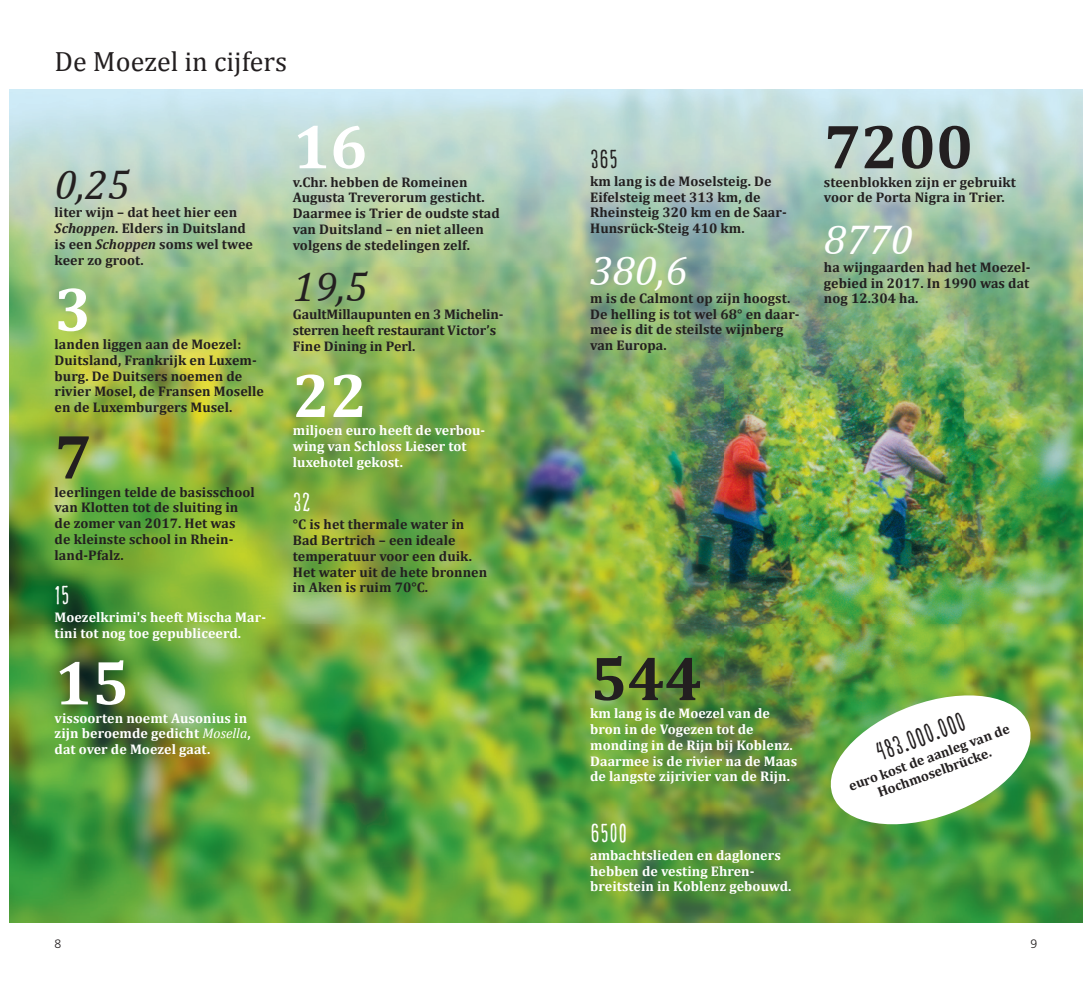
<style>
.page{position:relative;width:1092px;height:993px;background:#fff}
.page>*{position:absolute;margin:0;border:0;box-sizing:border-box;transform-origin:0 0}
.t1{font:700 63px "Cambria";color:#231f20}
.t2{font:700 63px "Cambria";color:#fff}
.t3{font:italic 42px "Cambria";color:#fff}
.t4{font:italic 42px "Cambria";color:#231f20}
.t5{font:28px "Cambria";color:#231f20}
.t6{font:28px "Goodlife Sans Condensed";color:#231f20}
.t7{font:28px "Goodlife Sans Condensed";color:#fff}
.t8{font:700 14px/15.8px "Cambria";letter-spacing:.005em;color:#231f20}
.t9{font:700 14px/15.8px "Cambria";letter-spacing:.005em;color:#fff}
.t10{font:300 12.25px "DM Frutiger LT Pro 45";color:#231f20}
.s1{font-style:italic}
.s2{font-weight:400;font-style:italic}
</style>
<div class="page">
<img style="left:10px;top:89px;width:1071px;height:832px">
<svg style="left:821px;top:686px;width:218px;height:146px"></svg>
<h3 class="t5" style="left:55px;top:45px;width:234px">De Moezel in cijfers</h3>
<h2 class="t4" style="left:55px;top:155px;width:76px">0,25</h2>
<p class="t8" style="left:55px;top:204px;width:200px">liter wijn – dat heet hier een<br><span class="s1">Schoppen</span>. Elders in Duitsland is een <span class="s1">Schoppen</span> soms wel twee keer zo groot.</p>
<h1 class="t2" style="left:55px;top:265px;width:39px">3</h1>
<p class="t8" style="left:55px;top:336px;width:211px">landen liggen aan de Moezel:<br>Duitsland, Frankrijk en Luxem&shy;burg. De Duitsers noemen de rivier Mosel, de Fransen Moselle en de Luxemburgers Musel.</p>
<h1 class="t1" style="left:55px;top:412px;width:39px">7</h1>
<p class="t8" style="left:55px;top:483px;width:202px">leerlingen telde de basisschool van Klotten tot de sluiting in de zomer van 2017. Het was de kleinste school in Rhein&shy;land-Pfalz.</p>
<h3 class="t7" style="left:55px;top:579px;width:17px">15</h3>
<p class="t9" style="left:55px;top:609px;width:213px">Moezelkrimi's heeft Mischa Mar&shy;tini tot nog toe gepubliceerd.</p>
<h1 class="t2" style="left:55px;top:638px;width:76px">15</h1>
<p class="t9" style="left:55px;top:709px;width:198px">vissoorten noemt Ausonius in zijn beroemde gedicht <span class="s2">Mosella</span>, dat over de Moezel gaat.</p>
<h1 class="t2" style="left:293px;top:102px;width:76px">16</h1>
<p class="t8" style="left:293px;top:173px;width:208px">v.Chr. hebben de Romeinen<br>Augusta Treverorum gesticht.<br>Daarmee is Trier de oudste stad van Duitsland – en niet alleen volgens de stedelingen zelf.</p>
<h2 class="t4" style="left:293px;top:257px;width:76px">19,5</h2>
<p class="t8" style="left:293px;top:306px;width:212px">GaultMillaupunten en 3 Michelin - sterren heeft restaurant Victor’s<br>Fine Dining in Perl.</p>
<h1 class="t2" style="left:293px;top:351px;width:76px">22</h1>
<p class="t9" style="left:293px;top:422px;width:194px">miljoen euro heeft de verbou&shy;wing van Schloss Lieser tot luxehotel gekost.</p>
<h3 class="t7" style="left:293px;top:486px;width:20px">32</h3>
<p class="t8" style="left:293px;top:516px;width:196px">°C is het thermale water in<br>Bad Bertrich – een ideale temperatuur voor een duik.<br>Het water uit de hete bronnen in Aken is ruim 70°C.</p>
<h3 class="t6" style="left:590px;top:143px;width:29px">365</h3>
<p class="t8" style="left:590px;top:173px;width:198px">km lang is de Moselsteig. De<br>Eifelsteig meet 313 km, de<br>Rheinsteig 320 km en de Saar-<br>Hunsrück-Steig 410 km.</p>
<h2 class="t3" style="left:590px;top:240px;width:99px">380,6</h2>
<p class="t8" style="left:590px;top:289px;width:211px">m is de Calmont op zijn hoogst.<br>De helling is tot wel 68° en daar&shy;mee is dit de steilste wijnberg van Europa.</p>
<h1 class="t1" style="left:823px;top:102px;width:151px">7200</h1>
<p class="t8" style="left:823px;top:173px;width:193px">steenblokken zijn er gebruikt voor de Porta Nigra in Trier.</p>
<h2 class="t3" style="left:823px;top:209px;width:90px">8770</h2>
<p class="t8" style="left:823px;top:259px;width:208px;text-align:justify">ha wijngaarden had het Moezel&shy;gebied in 2017. In 1990 was dat nog 12.304 ha.</p>
<h1 class="t1" style="left:590px;top:634px;width:113px">544</h1>
<p class="t9" style="left:590px;top:705px;width:209px">km lang is de Moezel van de bron in de Vogezen tot de monding in de Rijn bij Koblenz.<br>Daarmee is de rivier na de Maas de langste zijrivier van de Rijn.</p>
<h3 class="t7" style="left:590px;top:816px;width:39px">6500</h3>
<p class="t9" style="left:590px;top:846px;width:203px">ambachtslieden en dagloners hebben de vesting Ehren&shy;breitstein in Koblenz gebouwd.</p>
<h3 class="t6" style="left:871px;top:737px;width:95px;rotate:-20deg">483.000.000</h3>
<p class="t8" style="left:846px;top:778px;width:172px;text-align:center;rotate:-20deg">euro kost de aanleg van de<br>Hochmoselbrücke.</p>
<p class="t10" style="left:55px;top:935px;width:8px">8</p>
<p class="t10" style="left:1030px;top:935px;width:8px">9</p>
</div>
